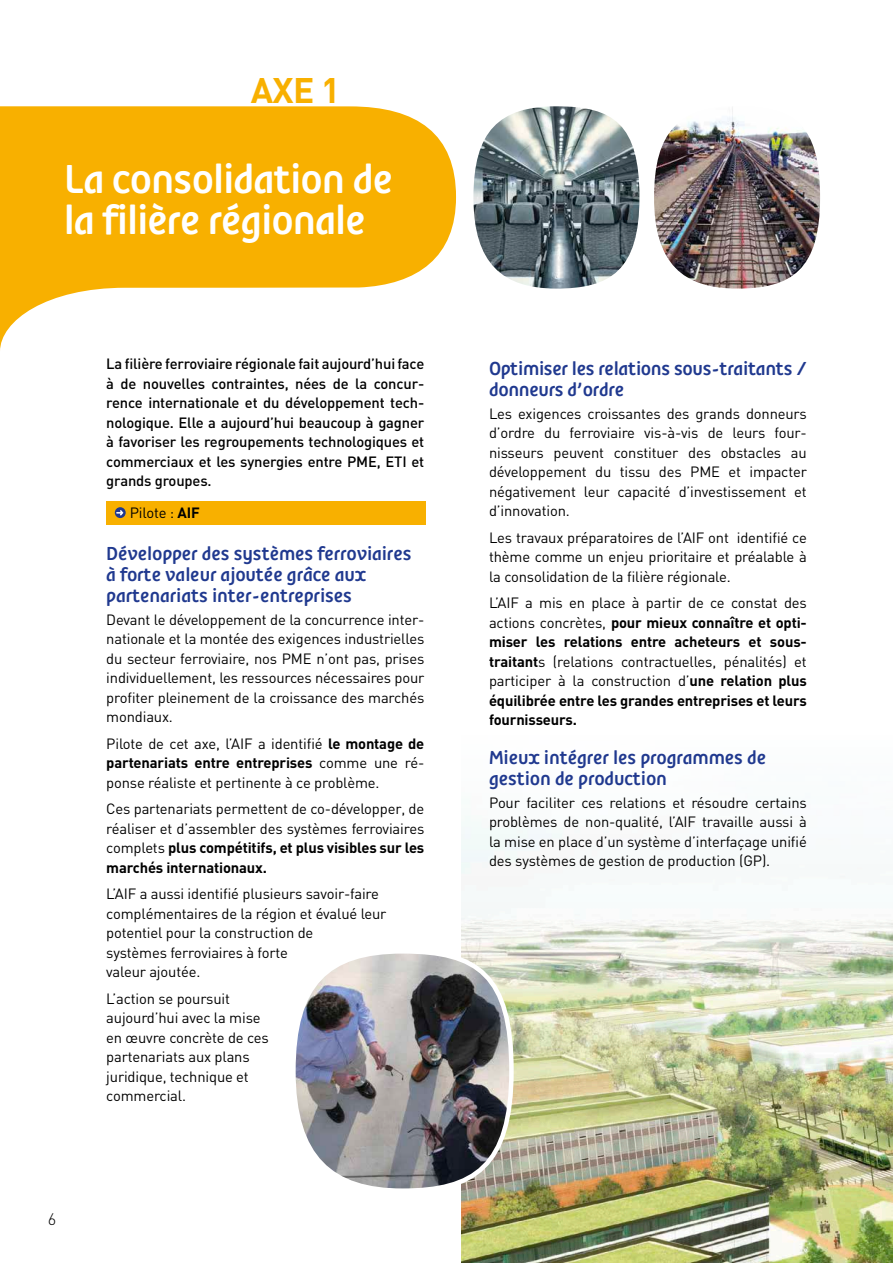
<style>
.page{position:relative;width:893px;height:1263px;background:#fff}
.page>*{position:absolute;margin:0;border:0;box-sizing:border-box;transform-origin:0 0}
.t1{font:48.3px/40.8px "RNPC";letter-spacing:-.02em;color:#fff}
.t2{font:700 35.1px "DIN";color:#f8b000}
.t3{font:22.5px/21px "RNPC";letter-spacing:-.01em;color:#20398f}
.t4{font:300 16.5px "DIN";color:#000}
.t5{font:14.7px/19.5px "DIN";letter-spacing:-.01em;color:#000;text-align:justify}
.t6{font:500 14.7px/19.5px "DIN";letter-spacing:-.01em;color:#000;text-align:justify}
.t7{font:700 14.7px/19.5px "DIN";letter-spacing:-.01em;color:#000;text-align:justify}
.s1{font-weight:700}
.s2{font-weight:400}
</style>
<div class="page">
<img style="left:461px;top:816px;width:432px;height:447px">
<div style="left:106px;top:501px;width:320px;height:24px;background:#f8b000"></div>
<svg style="left:115px;top:507px;width:11px;height:11px"></svg>
<svg style="left:116px;top:510px;width:7px;height:5px"></svg>
<svg style="left:0;top:106px;width:456px;height:244px;fill:#f8b000"></svg>
<img style="left:654px;top:107px;width:166px;height:182px">
<img style="left:473px;top:106px;width:166px;height:183px">
<img style="left:296px;top:951px;width:215px;height:240px">
<h2 class="t2" style="left:251px;top:67px;width:91px">AXE 1</h2>
<h1 class="t1" style="left:64px;top:158px;width:331px">La consolidation de la filière régionale</h1>
<p class="t4" style="left:48px;top:1209px;width:10px">6</p>
<p class="t6" style="left:106px;top:354px;width:320px">La filière ferroviaire régionale fait aujourd’hui face à de nouvelles contraintes, nées de la concur&shy;rence internationale et du développement tech&shy;nologique. Elle a aujourd’hui beaucoup à gagner à favoriser les regroupements technologiques et commerciaux et les synergies entre PME, ETI et grands groupes.</p>
<p class="t5" style="left:130px;top:502px;width:72px">Pilote : <span class="s1">AIF</span></p>
<h3 class="t3" style="left:106px;top:543px;width:307px">Développer des systèmes ferroviaires à forte valeur ajoutée grâce aux partenariats inter-entreprises</h3>
<p class="t5" style="left:106px;top:609px;width:320px">Devant le développement de la concurrence inter&shy;nationale et la montée des exigences industrielles du secteur ferroviaire, nos PME n’ont pas, prises individuellement, les ressources nécessaires pour profiter pleinement de la croissance des marchés mondiaux.</p>
<p class="t5" style="left:106px;top:733px;width:320px">Pilote de cet axe, l’AIF a identifié <span class="s1">le montage de partenariats entre entreprises</span> comme une ré&shy;ponse réaliste et pertinente à ce problème.</p>
<p class="t5" style="left:106px;top:799px;width:320px">Ces partenariats permettent de co-développer, de réaliser et d’assembler des systèmes ferroviaires complets <span class="s1">plus compétitifs, et plus visibles sur les marchés internationaux.</span></p>
<p class="t5" style="left:106px;top:884px;width:282px;text-align:left">L’AIF a aussi identifié plusieurs savoir-faire complémentaires de la région et évalué leur potentiel pour la construction de<br>systèmes ferroviaires à forte<br>valeur ajoutée.</p>
<p class="t5" style="left:106px;top:988px;width:164px;text-align:left">L’action se poursuit aujourd’hui avec la mise en œuvre concrète de ces partenariats aux plans juridique, technique et commercial.</p>
<h3 class="t3" style="left:489px;top:358px;width:319px">Optimiser les relations sous-traitants / donneurs d’ordre</h3>
<p class="t5" style="left:489px;top:403px;width:319px">Les exigences croissantes des grands donneurs d’ordre du ferroviaire vis-à-vis de leurs four&shy;nisseurs peuvent constituer des obstacles au développement du tissu des PME et impacter négativement leur capacité d’investissement et d’innovation.</p>
<p class="t5" style="left:489px;top:527px;width:319px">Les travaux préparatoires de l’AIF ont identifié ce thème comme un enjeu prioritaire et préalable à la consolidation de la filière régionale.</p>
<p class="t7" style="left:489px;top:592px;width:319px"><span class="s2">L’AIF a mis en place à partir de ce constat des actions concrètes,</span> pour mieux connaître et opti&shy;miser les relations entre acheteurs et sous&shy;traitant<span class="s2">s (relations contractuelles, pénalités) et participer à la construction d’</span>une relation plus équilibrée entre les grandes entreprises et leurs fournisseurs.</p>
<h3 class="t3" style="left:489px;top:746px;width:279px">Mieux intégrer les programmes de gestion de production</h3>
<p class="t5" style="left:489px;top:792px;width:319px">Pour faciliter ces relations et résoudre certains problèmes de non-qualité, l’AIF travaille aussi à la mise en place d’un système d’interfaçage unifié des systèmes de gestion de production (GP).</p>
</div>
